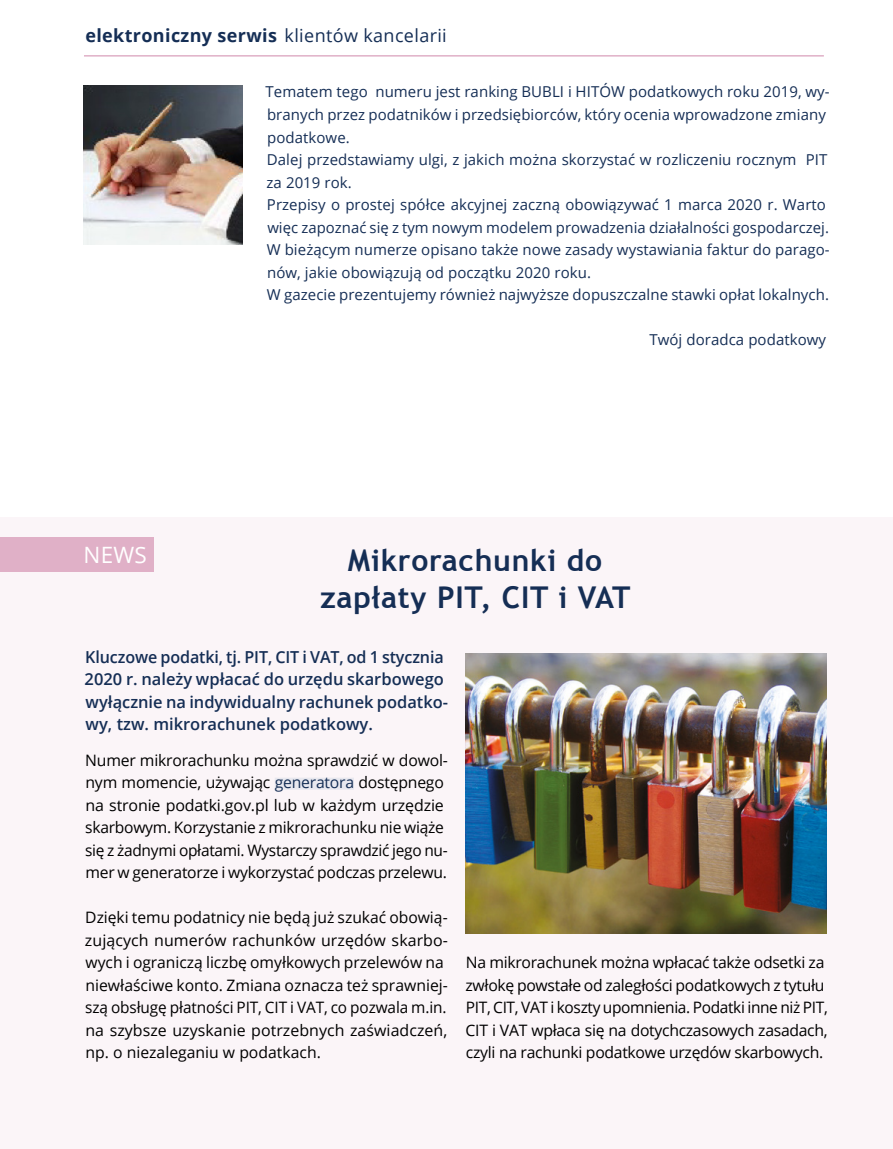
<style>
.page{position:relative;width:893px;height:1149px;background:#fff}
.page>*{position:absolute;margin:0;border:0;box-sizing:border-box;transform-origin:0 0}
.t1{font:700 30px/37.5px "Trebuchet MS";letter-spacing:.025em;color:#152e55;text-align:center}
.t2{font:22.5px "Open Sans";color:#fff}
.t3{font:700 18px "Open Sans";letter-spacing:.02em;color:#152e55}
.t4{font:600 16.5px/22.5px "Open Sans";color:#152e55}
.t5{font:15.75px/22.5px "Open Sans";letter-spacing:-.015em;color:#000}
.t6{font:15px/22.5px "Open Sans";letter-spacing:.005em;color:#152e55}
.s1{font-weight:400}
.s2{color:#152e55}
</style>
<div class="page">
<hr style="left:84px;top:55px;width:740px;height:2px;background:#e0b0c7">
<img style="left:83px;top:86px;width:160px;height:159px">
<div style="left:0;top:517px;width:893px;height:631px;background:#fbf5f8"></div>
<div style="left:275px;top:777px;width:79px;height:12px;background:#e8e8ef"></div>
<div style="left:0;top:537px;width:153px;height:34px;background:#e0b0c7"></div>
<img style="left:466px;top:653px;width:360px;height:280px">
<p class="t3" style="left:85px;top:22px;width:363px">elektroniczny serwis <span class="s1">klientów kancelarii</span></p>
<p class="t6" style="left:266px;top:80px;width:566px">Tematem tego numeru jest ranking BUBLI i HITÓW podatkowych roku 2019, wy&shy;branych przez podatników i przedsiębiorców, który ocenia wprowadzone zmiany podatkowe.<br>Dalej przedstawiamy ulgi, z jakich można skorzystać w rozliczeniu rocznym PIT za 2019 rok.<br>Przepisy o prostej spółce akcyjnej zaczną obowiązywać 1 marca 2020 r. Warto więc zapoznać się z tym nowym modelem prowadzenia działalności gospodarczej.<br>W bieżącym numerze opisano także nowe zasady wystawiania faktur do parago&shy;nów, jakie obowiązują od początku 2020 roku.<br>W gazecie prezentujemy również najwyższe dopuszczalne stawki opłat lokalnych.</p>
<p class="t6" style="left:649px;top:328px;width:178px">Twój doradca podatkowy</p>
<h2 class="t2" style="left:84px;top:539px;width:65px">NEWS</h2>
<h1 class="t1" style="left:320px;top:541px;width:312px">Mikrorachunki do zapłaty PIT, CIT i VAT</h1>
<p class="t4" style="left:85px;top:644px;width:365px">Kluczowe podatki, tj. PIT, CIT i VAT, od 1 stycznia 2020 r. należy wpłacać do urzędu skarbowego wyłącznie na indywidualny rachunek podatko&shy;wy, tzw. mikrorachunek podatkowy.</p>
<p class="t5" style="left:85px;top:748px;width:364px">Numer mikrorachunku można sprawdzić w dowol&shy;nym momencie, używając <span class="s2">generatora</span> dostępnego na stronie podatki.gov.pl lub w każdym urzędzie skarbowym. Korzystanie z mikrorachunku nie wiąże się z żadnymi opłatami. Wystarczy sprawdzić jego nu&shy;mer w generatorze i wykorzystać podczas przelewu.</p>
<p class="t5" style="left:85px;top:905px;width:364px">Dzięki temu podatnicy nie będą już szukać obowią&shy;zujących numerów rachunków urzędów skarbo&shy;wych i ograniczą liczbę omyłkowych przelewów na niewłaściwe konto. Zmiana oznacza też sprawniej&shy;szą obsługę płatności PIT, CIT i VAT, co pozwala m.in. na szybsze uzyskanie potrzebnych zaświadczeń, np. o niezaleganiu w podatkach.</p>
<p class="t5" style="left:466px;top:950px;width:364px">Na mikrorachunek można wpłacać także odsetki za zwłokę powstałe od zaległości podatkowych z tytułu PIT, CIT, VAT i koszty upomnienia. Podatki inne niż PIT, CIT i VAT wpłaca się na dotychczasowych zasadach, czyli na rachunki podatkowe urzędów skarbowych.</p>
</div>
